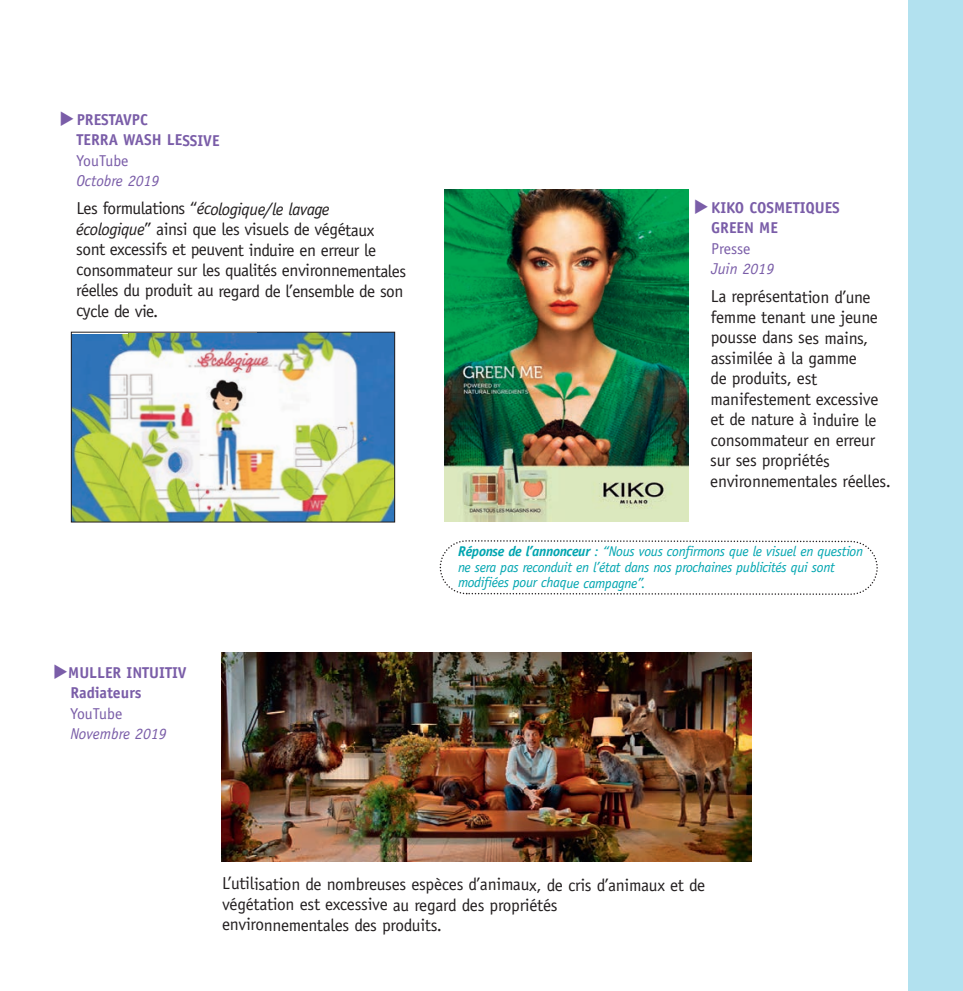
<style>
.page{position:relative;width:963px;height:991px;background:#fff}
.page>*{position:absolute;margin:0;border:0;box-sizing:border-box;transform-origin:0 0}
.t1{font:17.32px/20.5px "Officina Sans";letter-spacing:-.02em;color:#231f20}
.t2{font:700 15.75px/20.3px "Officina Sans";letter-spacing:-.005em;color:#7a5da8}
.t3{font:italic 15.75px "Officina Sans";letter-spacing:-.005em;color:#7a5da8}
.t4{font:15.75px "Officina Sans";letter-spacing:-.005em;color:#7a5da8}
.t5{font:italic 14.17px/15.6px "Officina Sans";letter-spacing:-.02em;color:#00a5b0}
.s1{font-style:italic}
.s2{font-weight:700}
</style>
<div class="page">
<div style="left:908px;top:0;width:55px;height:990px;background:#b2e1ef"></div>
<img style="left:444px;top:189px;width:244px;height:332px">
<img style="left:73px;top:334px;width:320px;height:186px">
<div style="left:71px;top:332px;width:324px;height:190px;border:1px solid #231f20"></div>
<img style="left:221px;top:652px;width:530px;height:209px">
<svg style="left:439px;top:540px;width:439px;height:55px"></svg>
<p class="t2" style="left:77px;top:110px;width:145px;text-indent:-17px">◆PRESTAVPC<br>TERRA WASH LESSIVE</p>
<p class="t4" style="left:77px;top:154px;width:53px">YouTube</p>
<p class="t3" style="left:76px;top:175px;width:85px">Octobre 2019</p>
<p class="t1" style="left:76px;top:200px;width:332px">Les formulations “<span class="s1">écologique/le lavage écologique</span>” ainsi que les visuels de végétaux sont excessifs et peuvent induire en erreur le consommateur sur les qualités environnementales réelles du produit au regard de l’ensemble de son cycle de vie.</p>
<p class="t2" style="left:70px;top:663px;width:118px;text-indent:-17px">◆MULLER INTUITIV<br>Radiateurs</p>
<p class="t4" style="left:70px;top:707px;width:53px">YouTube</p>
<p class="t3" style="left:70px;top:728px;width:98px">Novembre 2019</p>
<p class="t2" style="left:711px;top:199px;width:130px;text-indent:-17px">◆KIKO COSMETIQUES<br>GREEN ME</p>
<p class="t4" style="left:711px;top:242px;width:41px">Presse</p>
<p class="t3" style="left:711px;top:263px;width:65px">Juin 2019</p>
<p class="t1" style="left:710px;top:288px;width:182px">La représentation d’une femme tenant une jeune pousse dans ses mains, assimilée à la gamme<br>de produits, est manifestement excessive et de nature à induire le consommateur en erreur sur ses propriétés environnementales réelles.</p>
<p class="t5" style="left:458px;top:545px;width:406px"><span class="s2">Réponse de l’annonceur</span> : “Nous vous confirmons que le visuel en question ne sera pas reconduit en l’état dans nos prochaines publicités qui sont modifiées pour chaque campagne”.</p>
<p class="t1" style="left:222px;top:875px;width:485px">L’utilisation de nombreuses espèces d’animaux, de cris d’animaux et de végétation est excessive au regard des propriétés<br>environnementales des produits.</p>
</div>
